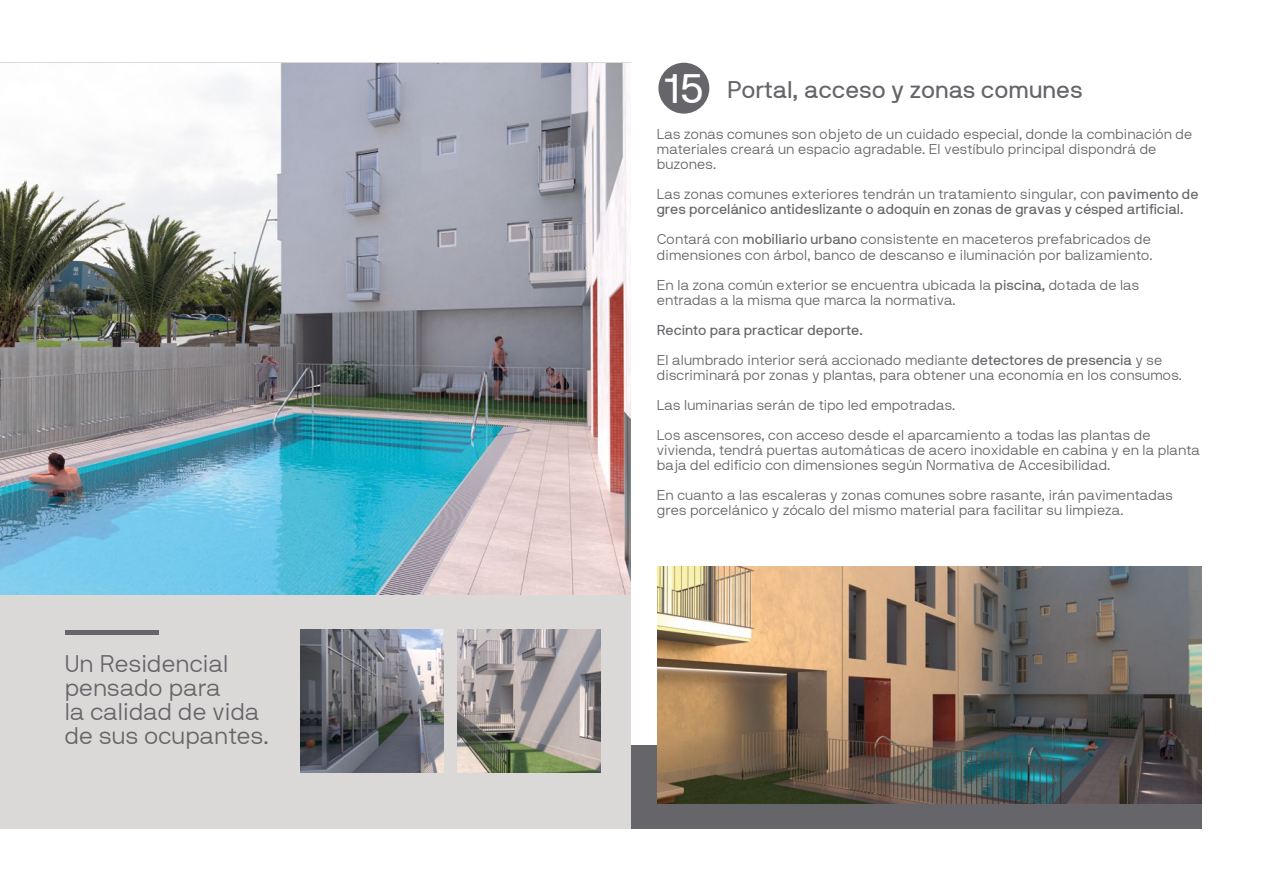
<style>
.page{position:relative;width:1263px;height:893px;background:#fff}
.page>*{position:absolute;margin:0;border:0;box-sizing:border-box;transform-origin:0 0}
.t1{font:24px/24px "NB International Light Webfont";color:#65656a}
.t2{font:24px "NB International Regular Webfont";color:#65656a}
.t3{font:14.25px/15px "NB International Light Webfont";color:#65656a}
.t4{font:14.25px "NB International Regular Webfont";color:#65656a}
.s1{font-size:41.1px;color:#fff}
.s2{font-family:"NB International Regular Webfont"}
</style>
<div class="page">
<div style="left:632px;top:746px;width:570px;height:83px;background:#65656a"></div>
<div style="left:0;top:63px;width:630px;height:766px;background:#dbd9d7"></div>
<div style="left:658px;top:63px;width:51px;height:51px;background:#65656a;border-radius:50%"></div>
<img style="left:0;top:63px;width:630px;height:532px">
<div style="left:66px;top:630px;width:93px;height:5px;background:#65656a"></div>
<img style="left:657px;top:567px;width:544px;height:237px">
<img style="left:301px;top:630px;width:143px;height:143px">
<img style="left:457px;top:630px;width:143px;height:143px">
<h1 class="t1" style="left:65px;top:652px;width:205px">Un Residencial pensado para<br>la calidad de vida de sus ocupantes.</h1>
<h1 class="t2" style="left:665px;top:77px;width:419px"><span class="s1">15</span> Portal, acceso y zonas comunes</h1>
<p class="t3" style="left:657px;top:127px;width:537px">Las zonas comunes son objeto de un cuidado especial, donde la combinación de materiales creará un espacio agradable. El vestíbulo principal dispondrá de buzones.</p>
<p class="t3" style="left:657px;top:187px;width:543px">Las zonas comunes exteriores tendrán un tratamiento singular, con <span class="s2">pavimento de</span></p>
<p class="t4" style="left:657px;top:201px;width:528px">gres porcelánico antideslizante o adoquín en zonas de gravas y césped artificial.</p>
<p class="t3" style="left:657px;top:232px;width:497px">Contará con <span class="s2">mobiliario urbano</span> consistente en maceteros prefabricados de dimensiones con árbol, banco de descanso e iluminación por balizamiento.</p>
<p class="t3" style="left:657px;top:277px;width:484px">En la zona común exterior se encuentra ubicada la <span class="s2">piscina,</span> dotada de las entradas a la misma que marca la normativa.</p>
<p class="t4" style="left:657px;top:321px;width:207px">Recinto para practicar deporte.</p>
<p class="t3" style="left:657px;top:352px;width:527px">El alumbrado interior será accionado mediante <span class="s2">detectores de presencia</span> y se discriminará por zonas y plantas, para obtener una economía en los consumos.</p>
<p class="t3" style="left:657px;top:389px;width:495px;line-height:30px">Las luminarias serán de tipo led empotradas.<br>Los ascensores, con acceso desde el aparcamiento a todas las plantas de</p>
<p class="t3" style="left:657px;top:442px;width:544px">vivienda, tendrá puertas automáticas de acero inoxidable en cabina y en la planta baja del edificio con dimensiones según Normativa de Accesibilidad.</p>
<p class="t3" style="left:657px;top:487px;width:518px">En cuanto a las escaleras y zonas comunes sobre rasante, irán pavimentadas gres porcelánico y zócalo del mismo material para facilitar su limpieza.</p>
</div>
